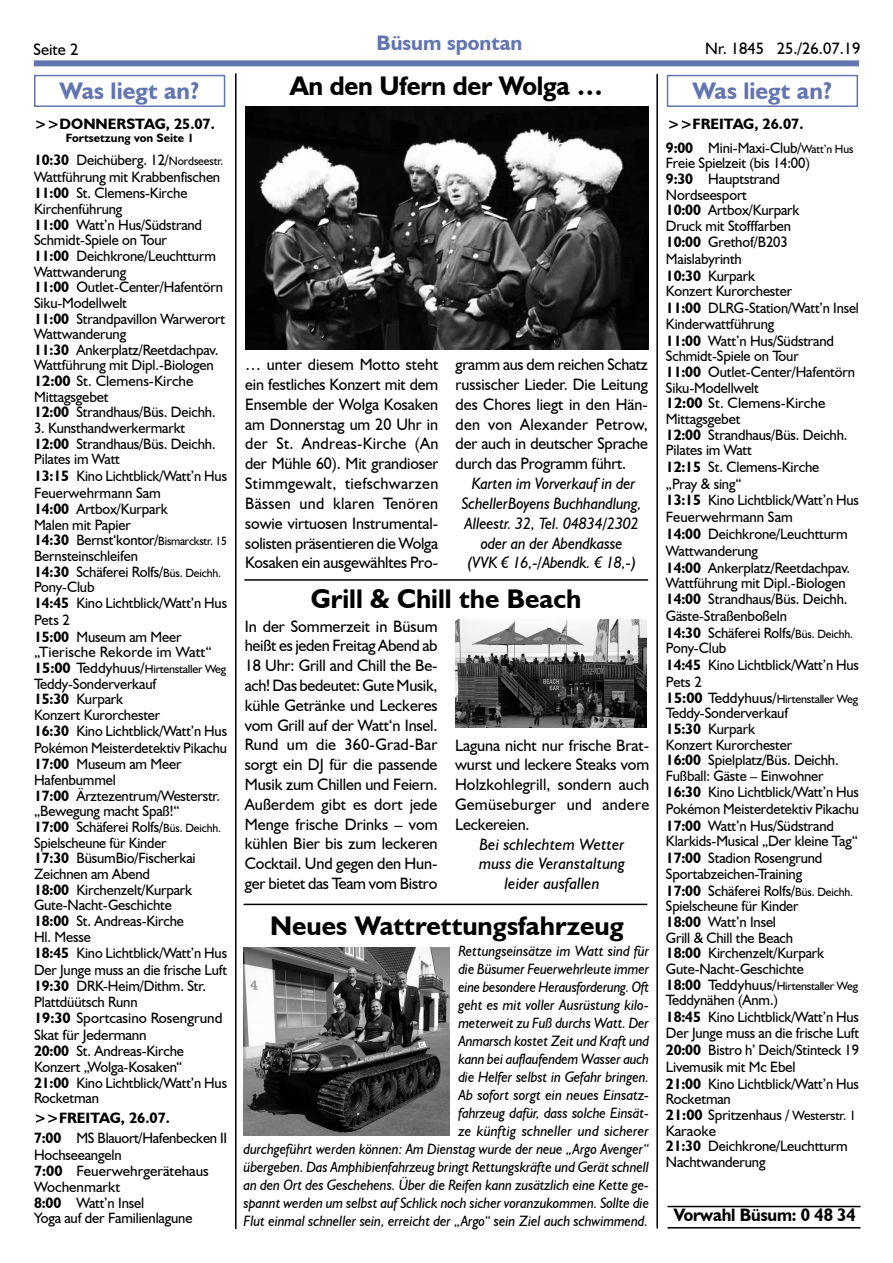
<style>
.page{position:relative;width:893px;height:1263px;background:#fff}
.page>*{position:absolute;margin:0;border:0;box-sizing:border-box;transform-origin:0 0}
.t1{font:700 27px "Humanist 521 BT";color:#000}
.t2{font:700 24px "Humanist 521 BT";color:#6375b1}
.t3{font:700 21px "Humanist 521 BT";color:#6375b1}
.t4{font:700 18px "Humanist 521 BT";letter-spacing:-.01em;color:#000;scale:.95 1}
.t5{font:16.5px/19.8px "Humanist 521 BT";letter-spacing:-.01em;color:#000;text-align:justify}
.t6{font:italic 16.5px/19.8px "Humanist 521 BT";letter-spacing:-.01em;color:#000;text-align:center}
.t7{font:15px/16.2px "Humanist 521 BT";letter-spacing:-.01em;color:#000}
.t8{font:italic 15px/18px "Humanist 521 BT";letter-spacing:-.01em;color:#000;text-align:right}
.t9{font:700 15px "Humanist 521 BT";color:#000}
.t10{font:12px "Humanist 521 BT";letter-spacing:-.02em;color:#000}
.t11{font:700 12px "Humanist 521 BT";color:#000}
.s1{font-weight:700}
.s2{font-size:12px}
.s3{font-weight:700;font-size:15px}
.s4{font-size:15px}
.s5{font-size:13.5px}
</style>
<div class="page">
<hr style="left:244px;top:904px;width:403px;height:1px;background:#000">
<hr style="left:244px;top:579px;width:404px;height:2px;background:#000">
<div style="left:34px;top:60px;width:825px;height:6px;background:#6375b1"></div>
<hr style="left:235px;top:73px;width:2px;height:1156px;background:#000">
<hr style="left:656px;top:74px;width:2px;height:1154px;background:#000">
<div style="left:34px;top:75px;width:191px;height:32px;border:2px solid #6375b1"></div>
<div style="left:667px;top:75px;width:191px;height:32px;border:2px solid #6375b1"></div>
<hr style="left:667px;top:1227px;width:193px;height:1px;background:#000">
<hr style="left:667px;top:1206px;width:193px;height:1px;background:#000">
<img style="left:244px;top:947px;width:206px;height:188px">
<img style="left:245px;top:107px;width:404px;height:243px">
<img style="left:456px;top:619px;width:191px;height:109px">
<p class="t5" style="left:33px;top:39px;width:46px">Seite 2</p>
<h3 class="t3" style="left:376px;top:30px;width:147px">Büsum spontan</h3>
<p class="t5" style="left:705px;top:38px;width:157px">Nr. 1845 25./26.07.19</p>
<h2 class="t2" style="left:60px;top:76px;width:142px">Was liegt an?</h2>
<h2 class="t2" style="left:692px;top:76px;width:142px">Was liegt an?</h2>
<h1 class="t1" style="left:290px;top:69px;width:315px">An den Ufern der Wolga …</h1>
<p class="t9" style="left:35px;top:115px;width:182px">&gt;&gt;DONNERSTAG, 25.07.</p>
<p class="t9" style="left:667px;top:115px;width:137px">&gt;&gt;FREITAG, 26.07.</p>
<p class="t11" style="left:66px;top:131px;width:130px">Fortsetzung von Seite 1</p>
<p class="t7" style="left:666px;top:139px;width:195px"><span class="s1">9:00</span> Mini-Maxi-Club/<span class="s2">Watt’n Hus<br></span>Freie Spielzeit (bis 14:00)<br><span class="s1">9:30</span> Hauptstrand<br>Nordseesport<br><span class="s1">10:00</span> Artbox/Kurpark<br>Druck mit Stofffarben<br><span class="s1">10:00</span> Grethof/B203<br>Maislabyrinth<br><span class="s1">10:30</span> Kurpark<br>Konzert Kurorchester<br><span class="s1">11:00</span> DLRG-Station/Watt’n Insel<br>Kinderwattführung<br><span class="s1">11:00</span> Watt’n Hus/Südstrand<br>Schmidt-Spiele on Tour<br><span class="s1">11:00</span> Outlet-Center/Hafentörn<br>Siku-Modellwelt<br><span class="s1">12:00</span> St. Clemens-Kirche<br>Mittagsgebet<br><span class="s1">12:00</span> Strandhaus/Büs. Deichh.<br>Pilates im Watt<br><span class="s1">12:15</span> St. Clemens-Kirche<br>„Pray &amp; sing“<br><span class="s1">13:15</span> Kino Lichtblick/Watt’n Hus<br>Feuerwehrmann Sam<br><span class="s1">14:00</span> Deichkrone/Leuchtturm<br>Wattwanderung<br><span class="s1">14:00</span> Ankerplatz/Reetdachpav.<br>Wattführung mit Dipl.-Biologen<br><span class="s1">14:00</span> Strandhaus/Büs. Deichh.<br>Gäste-Straßenboßeln<br><span class="s1">14:30</span> Schäferei Rolfs/<span class="s2">Büs. Deichh.<br></span>Pony-Club<br><span class="s1">14:45</span> Kino Lichtblick/Watt’n Hus<br>Pets 2</p>
<p class="t10" style="left:666px;top:691px;width:194px"><span class="s3">15:00</span> <span class="s4">Teddyhuus/</span>Hirtenstaller Weg</p>
<p class="t7" style="left:666px;top:705px;width:195px">Teddy-Sonderverkauf<br><span class="s1">15:30</span> Kurpark<br>Konzert Kurorchester<br><span class="s1">16:00</span> Spielplatz/Büs. Deichh.<br>Fußball: Gäste – Einwohner<br><span class="s1">16:30</span> Kino Lichtblick/Watt’n Hus<br>Pokémon Meisterdetektiv Pikachu<br><span class="s1">17:00</span> Watt’n Hus/Südstrand<br>Klarkids-Musical „Der kleine Tag“<br><span class="s1">17:00</span> Stadion Rosengrund<br>Sportabzeichen-Training<br><span class="s1">17:00</span> Schäferei Rolfs/<span class="s2">Büs. Deichh.<br></span>Spielscheune für Kinder<br><span class="s1">18:00</span> Watt’n Insel<br>Grill &amp; Chill the Beach<br><span class="s1">18:00</span> Kirchenzelt/Kurpark<br>Gute-Nacht-Geschichte</p>
<p class="t10" style="left:666px;top:978px;width:194px"><span class="s3">18:00</span> <span class="s4">Teddyhuus/</span>Hirtenstaller Weg</p>
<p class="t7" style="left:666px;top:992px;width:195px">Teddynähen (Anm.)<br><span class="s1">18:45</span> Kino Lichtblick/Watt’n Hus<br>Der Junge muss an die frische Luft<br><span class="s1">20:00</span> Bistro h’ Deich/Stinteck 19<br>Livemusik mit Mc Ebel<br><span class="s1">21:00</span> Kino Lichtblick/Watt’n Hus<br>Rocketman<br><span class="s1">21:00</span> Spritzenhaus / <span class="s5">Westerstr. 1<br></span>Karaoke<br><span class="s1">21:30</span> Deichkrone/Leuchtturm<br>Nachtwanderung</p>
<p class="t7" style="left:34px;top:152px;width:193px;line-height:15.8px"><span class="s1">10:30</span> Deichüberg. 12/<span class="s2">Nordseestr.<br></span>Wattführung mit Krabbenfischen<br><span class="s1">11:00</span> St. Clemens-Kirche<br>Kirchenführung<br><span class="s1">11:00</span> Watt’n Hus/Südstrand<br>Schmidt-Spiele on Tour<br><span class="s1">11:00</span> Deichkrone/Leuchtturm<br>Wattwanderung<br><span class="s1">11:00</span> Outlet-Center/Hafentörn<br>Siku-Modellwelt<br><span class="s1">11:00</span> Strandpavillon Warwerort<br>Wattwanderung<br><span class="s1">11:30</span> Ankerplatz/Reetdachpav.<br>Wattführung mit Dipl.-Biologen<br><span class="s1">12:00</span> St. Clemens-Kirche<br>Mittagsgebet<br><span class="s1">12:00</span> Strandhaus/Büs. Deichh.</p>
<p class="t7" style="left:34px;top:420px;width:195px">3. Kunsthandwerkermarkt<br><span class="s1">12:00</span> Strandhaus/Büs. Deichh.<br>Pilates im Watt<br><span class="s1">13:15</span> Kino Lichtblick/Watt’n Hus<br>Feuerwehrmann Sam<br><span class="s1">14:00</span> Artbox/Kurpark<br>Malen mit Papier<br><span class="s1">14:30</span> Bernst‘kontor/<span class="s2">Bismarckstr. 15<br></span>Bernsteinschleifen<br><span class="s1">14:30</span> Schäferei Rolfs/<span class="s2">Büs. Deichh.<br></span>Pony-Club<br><span class="s1">14:45</span> Kino Lichtblick/Watt’n Hus<br>Pets 2<br><span class="s1">15:00</span> Museum am Meer „Tierische Rekorde im Watt“</p>
<p class="t10" style="left:34px;top:661px;width:194px"><span class="s3">15:00</span> <span class="s4">Teddyhuus/</span>Hirtenstaller Weg</p>
<p class="t7" style="left:34px;top:675px;width:195px">Teddy-Sonderverkauf<br><span class="s1">15:30</span> Kurpark<br>Konzert Kurorchester<br><span class="s1">16:30</span> Kino Lichtblick/Watt’n Hus<br>Pokémon Meisterdetektiv Pikachu<br><span class="s1">17:00</span> Museum am Meer<br>Hafenbummel<br><span class="s1">17:00</span> Ärztezentrum/Westerstr. „Bewegung macht Spaß!“<br><span class="s1">17:00</span> Schäferei Rolfs/<span class="s2">Büs. Deichh.<br></span>Spielscheune für Kinder<br><span class="s1">17:30</span> BüsumBio/Fischerkai<br>Zeichnen am Abend<br><span class="s1">18:00</span> Kirchenzelt/Kurpark<br>Gute-Nacht-Geschichte<br><span class="s1">18:00</span> St. Andreas-Kirche<br>Hl. Messe<br><span class="s1">18:45</span> Kino Lichtblick/Watt’n Hus<br>Der Junge muss an die frische Luft<br><span class="s1">19:30</span> DRK-Heim/Dithm. Str.<br>Plattdüütsch Runn<br><span class="s1">19:30</span> Sportcasino Rosengrund<br>Skat für Jedermann<br><span class="s1">20:00</span> St. Andreas-Kirche<br>Konzert „Wolga-Kosaken“<br><span class="s1">21:00</span> Kino Lichtblick/Watt’n Hus<br>Rocketman</p>
<p class="t7" style="left:34px;top:1129px;width:195px"><span class="s1">7:00</span> MS Blauort/Hafenbecken II<br>Hochseeangeln<br><span class="s1">7:00</span> Feuerwehrgerätehaus<br>Wochenmarkt<br><span class="s1">8:00</span> Watt’n Insel<br>Yoga auf der Familienlagune</p>
<p class="t5" style="left:245px;top:354px;width:195px">… unter diesem Motto steht ein festliches Konzert mit dem Ensemble der Wolga Kosaken am Donnerstag um 20 Uhr in der St. Andreas-Kirche (An der Mühle 60). Mit grandioser Stimmgewalt, tiefschwarzen Bässen und klaren Tenören sowie virtuosen Instrumental&shy;solisten präsentieren die Wolga Kosaken ein ausgewähltes Pro-</p>
<p class="t5" style="left:456px;top:354px;width:194px">gramm aus dem reichen Schatz russischer Lieder. Die Leitung des Chores liegt in den Hän&shy;den von Alexander Petrow, der auch in deutscher Sprache durch das Programm führt.</p>
<p class="t6" style="left:462px;top:473px;width:181px">Karten im Vorverkauf in der<br>SchellerBoyens Buchhandlung,<br>Alleestr. 32, Tel. 04834/2302 oder an der Abendkasse<br>(VVK € 16,-/Abendk. € 18,-)</p>
<h1 class="t1" style="left:311px;top:582px;width:272px">Grill &amp; Chill the Beach</h1>
<p class="t5" style="left:245px;top:616px;width:194px">In der Sommerzeit in Büsum heißt es jeden Freitag Abend ab 18 Uhr: Grill and Chill the Be&shy;ach! Das bedeutet: Gute Musik, kühle Getränke und Leckeres vom Grill auf der Watt‘n Insel.<br>Rund um die 360-Grad-Bar sorgt ein DJ für die passende Musik zum Chillen und Feiern.<br>Außerdem gibt es dort jede Menge frische Drinks – vom kühlen Bier bis zum leckeren Cocktail. Und gegen den Hun&shy;ger bietet das Team vom Bistro</p>
<p class="t5" style="left:455px;top:735px;width:196px">Laguna nicht nur frische Brat&shy;wurst und leckere Steaks vom Holzkohlegrill, sondern auch Gemüseburger und andere Leckereien.</p>
<p class="t6" style="left:479px;top:834px;width:147px">Bei schlechtem Wetter muss die Veranstaltung leider ausfallen</p>
<h1 class="t1" style="left:270px;top:909px;width:355px">Neues Wattrettungsfahrzeug</h1>
<p class="t8" style="left:244px;top:942px;width:407px">Rettungseinsätze im Watt sind für<br>die Büsumer Feuerwehrleute immer<br>eine besondere Herausforderung. Oft<br>geht es mit voller Ausrüstung kilo-<br>meterweit zu Fuß durchs Watt. Der<br>Anmarsch kostet Zeit und Kraft und<br>kann bei auflaufendem Wasser auch<br>die Helfer selbst in Gefahr bringen.<br>Ab sofort sorgt ein neues Einsatz-<br>fahrzeug dafür, dass solche Einsät-<br>ze künftig schneller und sicherer<br>durchgeführt werden können: Am Dienstag wurde der neue „Argo Avenger“ übergeben. Das Amphibienfahrzeug bringt Rettungskräfte und Gerät schnell an den Ort des Geschehens. Über die Reifen kann zusätzlich eine Kette ge&shy;spannt werden um selbst auf Schlick noch sicher voranzukommen. Sollte die Flut einmal schneller sein, erreicht der „Argo“ sein Ziel auch schwimmend.</p>
<p class="t9" style="left:34px;top:1108px;width:137px">&gt;&gt;FREITAG, 26.07.</p>
<p class="t4" style="left:674px;top:1204px;width:193px">Vorwahl Büsum: 0 48 34</p>
</div>
